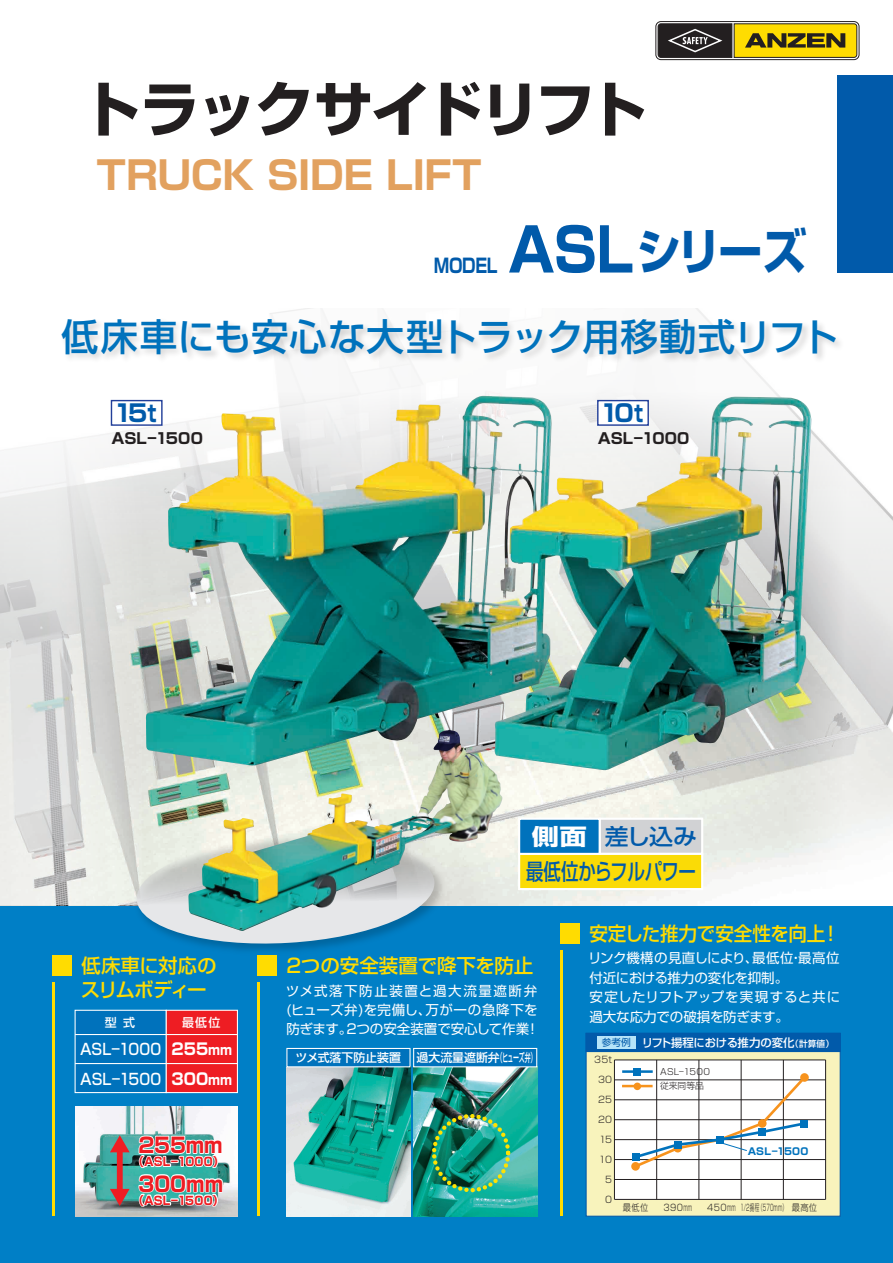
<style>
.page{position:relative;width:893px;height:1263px;background:#fff}
.page>*{position:absolute;margin:0;border:0;box-sizing:border-box;transform-origin:0 0}
.t1{font:700 60px "Shin Go Pro";letter-spacing:-.05em;color:#231f20}
.t2{font:700 49.5px "Shin Go Pro";color:#015aaa;scale:.9 1}
.t3{font:700 39px "Shin Go Pro";letter-spacing:-.01em;color:#e2a15f}
.t4{font:500 37.5px "Shin Go Pro";color:#0072bc}
.t5{font:700 23.7px "Shin Go Pro";letter-spacing:-.095em;color:#015aaa}
.t6{font:500 22.35px/34.8px "Shin Go Pro";letter-spacing:-.025em;color:#015aaa;text-align:right;scale:1.07 1}
.t7{font:700 22.35px "Shin Go Pro";color:#fff;scale:1.23 1}
.t8{font:700 20.7px "Shin Go Pro";color:#ee1d23;scale:.94 1}
.t9{font:500 19.5px "Shin Go Pro";letter-spacing:-.01em;color:#ffdc01;scale:.95 1}
.t10{font:500 19.5px/23.4px "Shin Go Pro";letter-spacing:-.035em;color:#ffdc01}
.t11{font:500 19.5px "Shin Go Pro";letter-spacing:-.01em;color:#ffdc01}
.t12{font:700 19.5px "Shin Go Pro";letter-spacing:-.025em;color:#015aaa;scale:.8 1}
.t13{font:700 16.05px "Shin Go Pro";color:#fff;scale:.94 1}
.t14{font:500 15.45px/29.2px "Shin Go Pro";letter-spacing:.005em;color:#fff;scale:.92 1}
.t15{font:700 15px "Shin Go Pro";color:#231f20}
.t16{font:13.5px/19.5px "Shin Go Pro";color:#fff}
.t17{font:13.5px/19.5px "Shin Go Pro";letter-spacing:.115em;color:#fff;text-align:right}
.t18{font:13.5px "Shin Go Pro";letter-spacing:.02em;color:#fff}
.t19{font:700 13.5px "Shin Go Pro";color:#fff;scale:.94 1}
.t20{font:500 12px "Shin Go Pro";color:#fff}
.t21{font:500 11.85px "Shin Go Pro";color:#fff}
.t22{font:500 11.85px "Shin Go Pro";color:#fff;scale:.5 1}
.t23{font:700 11.7px "Shin Go Pro";letter-spacing:.01em;color:#ee1d23;scale:.94 1}
.t24{font:500 11.4px "Shin Go Pro";letter-spacing:-.03em;color:#fff}
.t25{font:700 9.75px "Shin Go Pro";letter-spacing:.015em;color:#0072bc}
.t26{font:9.75px "Shin Go Pro";color:#015aaa}
.t27{font:300 9.15px "Shin Go Pro";letter-spacing:.035em;color:#231f20;scale:.9 1}
.t28{font:300 9.15px/19.8px "Shin Go Pro";letter-spacing:.035em;color:#231f20}
.t29{font:300 9.15px "Shin Go Pro";letter-spacing:.035em;color:#231f20;scale:.5 1}
.t30{font:300 8.7px "Shin Go Pro";color:#231f20}
.t31{font:500 8.7px "Shin Go Pro";color:#fff}
.s1{font-size:60px}
</style>
<div class="page">
<div style="left:0;top:905px;width:893px;height:358px;background:#007fc6"></div>
<img style="left:142px;top:684px;width:646px;height:39px">
<img style="left:142px;top:308px;width:646px;height:376px">
<svg style="left:142px;top:723px;width:646px;height:182px"></svg>
<svg style="left:0;top:399px;width:142px;height:506px"></svg>
<svg style="left:788px;top:397px;width:105px;height:470px"></svg>
<img style="left:159px;top:402px;width:312px;height:308px">
<img style="left:132px;top:832px;width:186px;height:125px">
<svg style="left:135px;top:838px;width:295px;height:110px"></svg>
<img style="left:188px;top:729px;width:261px;height:181px">
<div style="left:258px;top:955px;width:19px;height:21px;background:#ffdc01"></div>
<hr style="left:258px;top:982px;width:2px;height:234px;background:#ffdc01">
<div style="left:561px;top:923px;width:19px;height:20px;background:#ffdc01"></div>
<hr style="left:561px;top:950px;width:2px;height:266px;background:#ffdc01">
<div style="left:838px;top:75px;width:55px;height:197px;background:#015aaa"></div>
<div style="left:655px;top:21px;width:204px;height:39px;border:1px solid #231f20;border-radius:5px"></div>
<svg style="left:657px;top:23px;width:200px;height:35px;background:#8e7d1e"></svg>
<img style="left:64px;top:313px;width:776px;height:59px">
<div style="left:598px;top:401px;width:50px;height:24px;background:#fff"></div>
<div style="left:597px;top:400px;width:52px;height:26px;border:1px solid #223f99"></div>
<div style="left:111px;top:401px;width:51px;height:24px;background:#fff"></div>
<div style="left:111px;top:400px;width:52px;height:26px;border:1px solid #223f99"></div>
<div style="left:600px;top:819px;width:102px;height:35px;background:#d1d2d4"></div>
<div style="left:599px;top:818px;width:104px;height:37px;border:2px solid #fff"></div>
<div style="left:519px;top:854px;width:183px;height:35px;background:#fadb06"></div>
<div style="left:518px;top:853px;width:185px;height:37px;border:2px solid #fff"></div>
<div style="left:519px;top:819px;width:81px;height:35px;background:#0072bc"></div>
<div style="left:518px;top:818px;width:83px;height:37px;border:2px solid #fff"></div>
<img style="left:286px;top:1067px;width:125px;height:149px">
<div style="left:287px;top:1048px;width:123px;height:19px;background:#0072bc"></div>
<div style="left:286px;top:1048px;width:125px;height:19px;border:1px solid #fff"></div>
<img style="left:413px;top:1067px;width:124px;height:149px">
<div style="left:432px;top:1114px;width:78px;height:78px;border:4px dashed #ffe201;border-radius:50%"></div>
<div style="left:414px;top:1048px;width:123px;height:19px;background:#0072bc"></div>
<div style="left:413px;top:1048px;width:124px;height:19px;border:1px solid #fff"></div>
<div style="left:586px;top:1033px;width:254px;height:183px;background:#f8f3bc"></div>
<div style="left:586px;top:1033px;width:255px;height:184px;border:1px solid #015aaa"></div>
<div style="left:614px;top:1060px;width:212px;height:139px;background:#fff"></div>
<hr style="left:614px;top:1199px;width:212px;height:1px;background:#231f20">
<hr style="left:614px;top:1179px;width:212px;height:1px;background:#231f20">
<hr style="left:614px;top:1159px;width:212px;height:1px;background:#231f20">
<hr style="left:614px;top:1139px;width:212px;height:1px;background:#231f20">
<hr style="left:614px;top:1119px;width:212px;height:1px;background:#231f20">
<hr style="left:614px;top:1099px;width:212px;height:1px;background:#231f20">
<hr style="left:614px;top:1079px;width:212px;height:1px;background:#231f20">
<hr style="left:614px;top:1060px;width:212px;height:1px;background:#231f20">
<hr style="left:614px;top:1060px;width:1px;height:139px;background:#231f20">
<hr style="left:656px;top:1060px;width:1px;height:139px;background:#231f20">
<hr style="left:699px;top:1060px;width:1px;height:139px;background:#231f20">
<hr style="left:741px;top:1060px;width:1px;height:139px;background:#231f20">
<hr style="left:783px;top:1060px;width:1px;height:139px;background:#231f20">
<hr style="left:825px;top:1060px;width:1px;height:139px;background:#231f20">
<div style="left:633px;top:1067px;width:8px;height:8px;background:#0072bc"></div>
<hr style="left:622px;top:1070px;width:31px;height:3px;background:#0072bc">
<hr style="left:622px;top:1085px;width:31px;height:2px;background:#f7931d">
<svg style="left:632px;top:1074px;width:176px;height:96px"></svg>
<div style="left:586px;top:1033px;width:254px;height:18px;background:#015aaa"></div>
<div style="left:586px;top:1033px;width:255px;height:19px;border:1px solid #015aaa"></div>
<div style="left:597px;top:1036px;width:38px;height:13px;background:#b6e4f9"></div>
<img style="left:75px;top:1106px;width:162px;height:110px">
<div style="left:117px;top:1149px;width:6px;height:43px;background:#ee1d23"></div>
<svg style="left:110px;top:1189px;width:20px;height:17px"></svg>
<svg style="left:110px;top:1135px;width:20px;height:17px"></svg>
<div style="left:53px;top:955px;width:19px;height:21px;background:#ffdc01"></div>
<hr style="left:53px;top:982px;width:2px;height:234px;background:#ffdc01">
<svg style="left:137px;top:1134px;width:87px;height:74px;background:#9ececa"></svg>
<div style="left:75px;top:1010px;width:91px;height:82px;background:#0072bc"></div>
<div style="left:75px;top:1010px;width:92px;height:83px;border:1px solid #fff"></div>
<div style="left:166px;top:1010px;width:71px;height:82px;background:#ee1d23"></div>
<div style="left:166px;top:1010px;width:72px;height:83px;border:1px solid #fff"></div>
<hr style="left:75px;top:1034px;width:162px;height:1px;background:#fff">
<hr style="left:75px;top:1063px;width:162px;height:1px;background:#fff">
<h1 class="t1" style="left:81px;top:62px;width:568px">トラックサイドリフト</h1>
<h3 class="t3" style="left:96px;top:145px;width:387px">TRUCK SIDE LIFT</h3>
<h2 class="t2" style="left:508px;top:212px;width:334px"><span class="s1">ASL</span>シリーズ</h2>
<h3 class="t12" style="left:434px;top:250px;width:81px">MODEL</h3>
<h3 class="t4" style="left:61px;top:306px;width:778px">低床車にも安心な大型トラック用移動式リフト</h3>
<h3 class="t5" style="left:114px;top:394px;width:44px">15t</h3>
<p class="t15" style="left:111px;top:426px;width:93px">ASL－1500</p>
<h3 class="t5" style="left:600px;top:394px;width:45px">10t</h3>
<p class="t15" style="left:598px;top:426px;width:93px">ASL－1000</p>
<h3 class="t7" style="left:532px;top:818px;width:46px">側面</h3>
<h3 class="t6" style="left:526px;top:816px;width:161px">差し込み<br>最低位からフルパワー</h3>
<h3 class="t9" style="left:589px;top:917px;width:250px">安定した推力で安全性を向上</h3>
<h3 class="t9" style="left:821px;top:917px;width:21px">!</h3>
<h3 class="t10" style="left:81px;top:952px;width:137px">低床車に対応のスリムボディー</h3>
<p class="t20" style="left:123px;top:1013px;width:13px">式</p>
<p class="t20" style="left:105px;top:1013px;width:13px">型</p>
<p class="t14" style="left:80px;top:1033px;width:90px">ASL－1000<br>ASL－1500</p>
<p class="t20" style="left:182px;top:1013px;width:40px">最低位</p>
<p class="t13" style="left:171px;top:1036px;width:41px">255</p>
<p class="t19" style="left:208px;top:1039px;width:27px">mm</p>
<p class="t13" style="left:171px;top:1066px;width:41px">300</p>
<p class="t19" style="left:208px;top:1069px;width:27px">mm</p>
<h3 class="t11" style="left:286px;top:950px;width:249px">2つの安全装置で降下を防止</h3>
<p class="t17" style="left:286px;top:979px;width:253px">ツメ式落下防止装置と過大流量遮断弁万が一の急降下を</p>
<p class="t18" style="left:286px;top:999px;width:146px">(ヒューズ弁)を完備し、</p>
<p class="t16" style="left:286px;top:1018px;width:244px">防ぎます 2。つの安全装置で安心して作業</p>
<p class="t16" style="left:526px;top:1018px;width:15px">!</p>
<p class="t21" style="left:296px;top:1048px;width:107px">ツメ式落下防止装置</p>
<p class="t21" style="left:417px;top:1048px;width:85px">過大流量遮断弁</p>
<p class="t22" style="left:497px;top:1048px;width:81px">（ヒューズ弁(</p>
<p class="t16" style="left:588px;top:946px;width:254px">リンク機構の見直しにより、<br>付近における推力の変化を抑制。<br>安定したリフトアップを実現すると共に過大な応力での破損を防ぎます。</p>
<p class="t16" style="left:752px;top:946px;width:89px">最低位最高位</p>
<p class="t16" style="left:789px;top:946px;width:15px">・</p>
<p class="t26" style="left:602px;top:1035px;width:31px">参考例</p>
<p class="t28" style="left:594px;top:1048px;width:20px">35t</p>
<p class="t28" style="left:598px;top:1068px;width:16px">30</p>
<p class="t24" style="left:642px;top:1033px;width:154px">リフト揚程における推力の変化</p>
<p class="t31" style="left:790px;top:1036px;width:45px">（計算値(</p>
<p class="t30" style="left:660px;top:1064px;width:52px">ASL－1500</p>
<p class="t30" style="left:660px;top:1078px;width:45px">従来同等品</p>
<p class="t28" style="left:598px;top:1088px;width:16px">25</p>
<p class="t28" style="left:598px;top:1108px;width:16px">20</p>
<h3 class="t8" style="left:138px;top:1129px;width:91px">255mm</h3>
<p class="t23" style="left:133px;top:1152px;width:98px">（ASL－1000(</p>
<h3 class="t8" style="left:138px;top:1167px;width:92px">300mm</h3>
<p class="t23" style="left:133px;top:1191px;width:98px">（ASL－1500(</p>
<p class="t28" style="left:599px;top:1128px;width:15px">15</p>
<p class="t28" style="left:599px;top:1148px;width:15px">10</p>
<p class="t28" style="left:605px;top:1168px;width:8px">5<br>0</p>
<p class="t27" style="left:623px;top:1199px;width:30px">最低位</p>
<p class="t25" style="left:748px;top:1143px;width:62px">ASL－1500</p>
<p class="t27" style="left:664px;top:1199px;width:33px">390mm</p>
<p class="t29" style="left:741px;top:1199px;width:94px">1/2揚程（570mm）</p>
<p class="t27" style="left:707px;top:1199px;width:33px">450mm</p>
<p class="t27" style="left:792px;top:1199px;width:30px">最高位</p>
</div>
